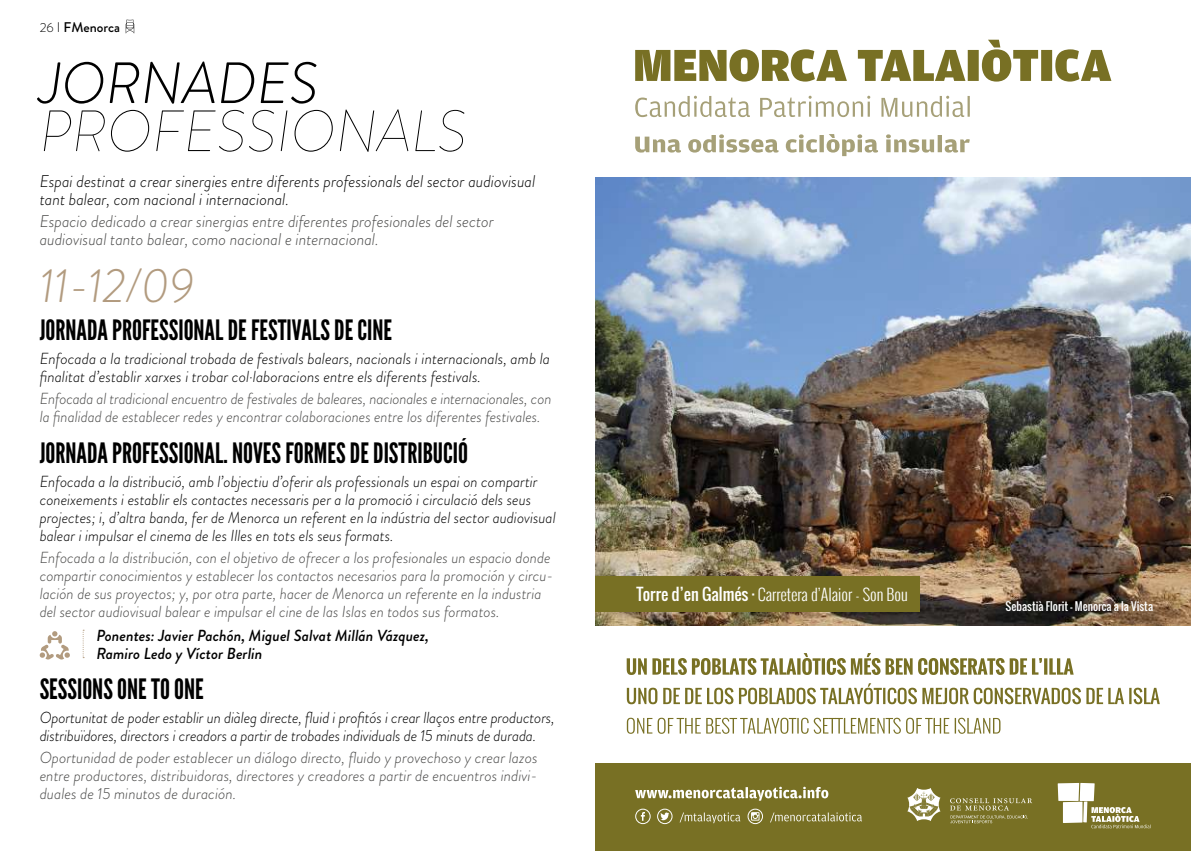
<style>
.page{position:relative;width:1191px;height:851px;background:#fff}
.page>*{position:absolute;margin:0;border:0;box-sizing:border-box;transform-origin:0 0}
.t1{font:italic 100 58px "Brandon Grotesque";color:#000}
.t2{font:italic 300 58px "Brandon Grotesque";color:#000}
.t3{font:italic 300 48px "Brandon Grotesque";color:#b29b7f}
.t4{font:28px "League Gothic";color:#000}
.t5{font:italic 300 17px/18px "Brandon Grotesque";color:#4a4a49}
.t6{font:italic 300 17px/18px "Brandon Grotesque";color:#000}
.t7{font:italic 300 16px/18px "Brandon Grotesque";color:#4a4a49}
.t8{font:italic 300 16px/18px "Brandon Grotesque";color:#000}
.t9{font:italic 500 16px/18px "Brandon Grotesque";color:#000}
.t10{font:300 16px "Oswald";color:#fff}
.t11{font:500 14px "Brandon Grotesque";color:#000}
.t12{font:11px "Oswald";color:#fff}
.s1{font-weight:300;font-size:13px}
.s2{font-weight:300}
.s3{font-weight:400}
</style>
<div class="page">
<svg style="left:126px;top:20px;width:8px;height:13px"></svg>
<svg style="left:635px;top:40px;width:476px;height:42px"></svg>
<svg style="left:635px;top:96px;width:334px;height:21px"></svg>
<div style="left:595px;top:763px;width:596px;height:87px;background:#787024"></div>
<div style="left:635px;top:808px;width:15px;height:15px;border:1px solid #fff;border-radius:50%"></div>
<div style="left:657px;top:808px;width:15px;height:15px;border:1px solid #fff;border-radius:50%"></div>
<div style="left:747px;top:808px;width:16px;height:15px;border:1px solid #fff;border-radius:50%"></div>
<svg style="left:770px;top:812px;width:92px;height:10px"></svg>
<svg style="left:641px;top:812px;width:4px;height:8px"></svg>
<svg style="left:660px;top:812px;width:9px;height:8px"></svg>
<svg style="left:751px;top:812px;width:8px;height:8px"></svg>
<div style="left:1057px;top:782px;width:22px;height:18px;background:#fff"></div>
<div style="left:1063px;top:801px;width:19px;height:21px;background:#fff"></div>
<svg style="left:1079px;top:782px;width:71px;height:46px"></svg>
<svg style="left:907px;top:788px;width:33px;height:33px"></svg>
<svg style="left:950px;top:798px;width:82px;height:25px"></svg>
<svg style="left:635px;top:786px;width:193px;height:14px"></svg>
<svg style="left:679px;top:812px;width:61px;height:11px"></svg>
<img style="left:595px;top:177px;width:596px;height:448px">
<div style="left:595px;top:576px;width:325px;height:36px;background:#787024"></div>
<svg style="left:39px;top:631px;width:31px;height:28px"></svg>
<svg style="left:83px;top:629px;width:1px;height:29px"></svg>
<svg style="left:635px;top:134px;width:334px;height:22px"></svg>
<svg style="left:627px;top:717px;width:373px;height:16px"></svg>
<svg style="left:627px;top:683px;width:532px;height:21px"></svg>
<svg style="left:626px;top:653px;width:447px;height:22px"></svg>
<p class="t11" style="left:40px;top:17px;width:82px"><span class="s1">26</span> <span class="s2">I</span> FMenorca</p>
<h1 class="t2" style="left:40px;top:43px;width:280px">JORNADES</h1>
<h1 class="t1" style="left:40px;top:90px;width:429px">PROFESSIONALS</h1>
<p class="t6" style="left:40px;top:172px;width:497px">Espai destinat a crear sinergies entre diferents professionals del sector audiovisual tant balear, com nacional i internacional.</p>
<p class="t5" style="left:40px;top:212px;width:456px">Espacio dedicado a crear sinergias entre diferentes profesionales del sector audiovisual tanto balear, como nacional e internacional.</p>
<h2 class="t3" style="left:40px;top:252px;width:156px">11-12/09</h2>
<h3 class="t4" style="left:40px;top:314px;width:354px">JORNADA PROFESSIONAL DE FESTIVALS DE CINE</h3>
<p class="t8" style="left:40px;top:350px;width:512px">Enfocada a la tradicional trobada de festivals balears, nacionals i internacionals, amb la finalitat d’establir xarxes i trobar col·laboracions entre els diferents festivals.</p>
<p class="t7" style="left:40px;top:390px;width:513px">Enfocada al tradicional encuentro de festivales de baleares, nacionales e internacionales, con la finalidad de establecer redes y encontrar colaboraciones entre los diferentes festivales.</p>
<h3 class="t4" style="left:40px;top:436px;width:430px">JORNADA PROFESSIONAL. NOVES FORMES DE DISTRIBUCIÓ</h3>
<p class="t8" style="left:40px;top:472px;width:517px">Enfocada a la distribució, amb l’objectiu d’oferir als professionals un espai on compartir coneixements i establir els contactes necessaris per a la promoció i circulació dels seus projectes; i, d’altra banda, fer de Menorca un referent en la indústria del sector audiovisual balear i impulsar el cinema de les Illes en tots els seus formats.</p>
<p class="t7" style="left:40px;top:548px;width:515px">Enfocada a la distribución, con el objetivo de ofrecer a los profesionales un espacio donde compartir conocimientos y establecer los contactos necesarios para la promoción y circu&shy;lación de sus proyectos; y, por otra parte, hacer de Menorca un referente en la industria del sector audiovisual balear e impulsar el cine de las Islas en todos sus formatos.</p>
<p class="t9" style="left:96px;top:626px;width:334px">Ponentes: Javier Pachón, Miguel Salvat Millán Vázquez,<br>Ramiro Ledo y Víctor Berlin</p>
<h3 class="t4" style="left:40px;top:672px;width:166px">SESSIONS ONE TO ONE</h3>
<p class="t8" style="left:40px;top:708px;width:516px">Oportunitat de poder establir un diàleg directe, fluid i profitós i crear llaços entre productors, distribuïdores, directors i creadors a partir de trobades individuals de 15 minuts de durada.</p>
<p class="t7" style="left:40px;top:748px;width:499px;text-align:justify">Oportunidad de poder establecer un diálogo directo, fluido y provechoso y crear lazos entre productores, distribuidoras, directores y creadores a partir de encuentros indivi&shy;duales de 15 minutos de duración.</p>
<p class="t10" style="left:636px;top:582px;width:273px"><span class="s3">Torre d’en Galmés ·</span> Carretera d’Alaior - Son Bou</p>
<p class="t12" style="left:1005px;top:598px;width:149px">Sebastià Florit - Menorca a la Vista</p>
</div>
